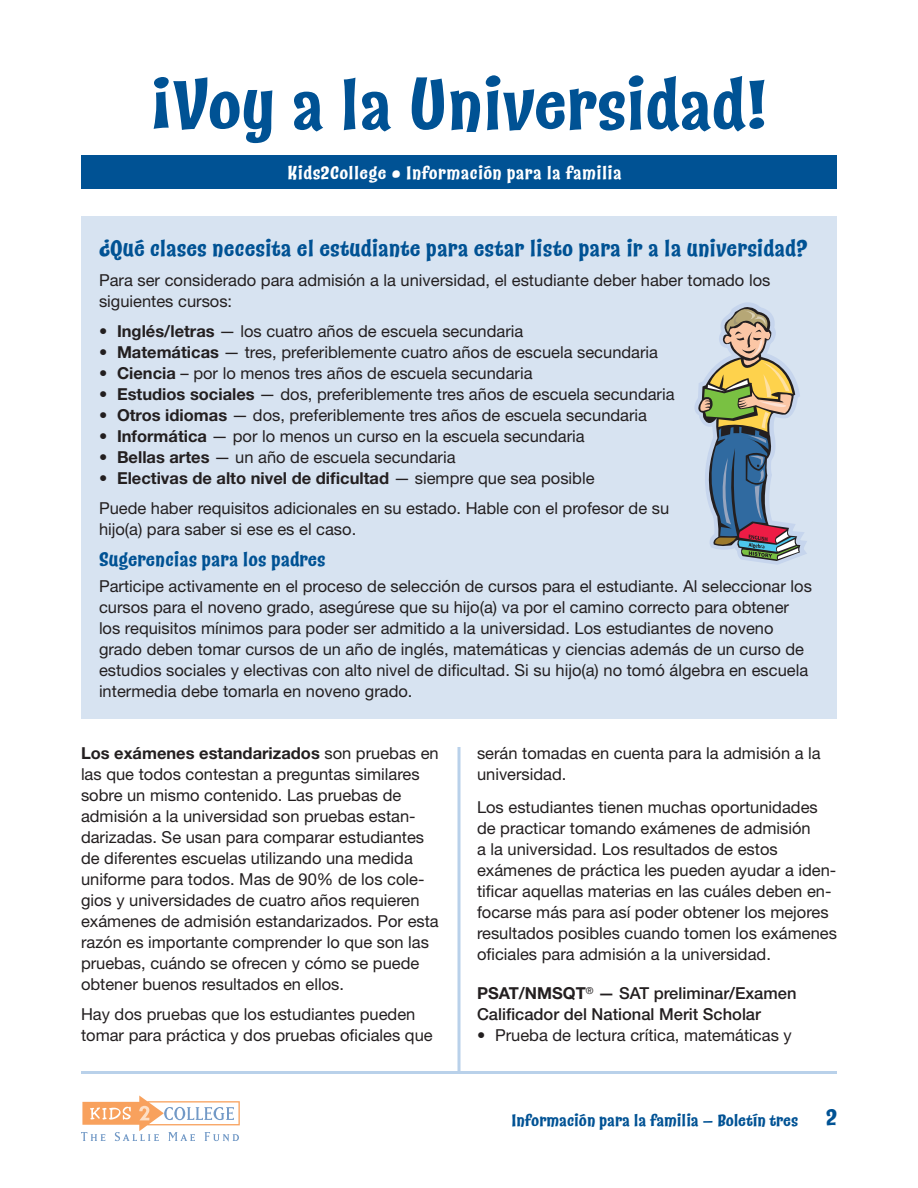
<style>
.page{position:relative;width:918px;height:1188px;background:#fff}
.page>*{position:absolute;margin:0;border:0;box-sizing:border-box;transform-origin:0 0}
.headline_catseye_18{font:700 69px "Catseye";color:#005294}
.subhead_1_p6{font:700 22.5px "Catseye";letter-spacing:.005em;color:#005294}
.subhead_1_p3{font:700 19.5px "Catseye";letter-spacing:.005em;color:#005294}
.headline_catseye_18-2{font:700 18px "Catseye";letter-spacing:.025em;color:#fff}
.body_no_indent{font:16.5px/21px "Helvetica Neue";color:#231f20}
.bullet_1p{font:16.5px "Helvetica Neue";color:#231f20}
.body_no_indent-2{font:500 16.5px/21px "Helvetica Neue";color:#231f20}
.bullet_1p-2{font:700 16.5px "Helvetica Neue";color:#231f20}
.t1{font:700 16.5px "Catseye";color:#005294}
.s1{font-weight:700}
.s2{font-weight:400}
.s3{font-size:22.5px}
</style>
<div class="page">
<svg style="left:81px;top:1095px;width:159px;height:47px"></svg>
<hr style="left:81px;top:1071px;width:756px;height:3px;background:#b9d1ea">
<div style="left:81px;top:216px;width:756px;height:503px;background:#d7e3f1"></div>
<hr style="left:458px;top:747px;width:2px;height:324px;background:#b9d1ea">
<div style="left:81px;top:156px;width:756px;height:33px;background:#005294"></div>
<svg style="left:694px;top:302px;width:113px;height:263px"></svg>
<p class="headline_catseye_18" style="left:150px;top:61px;width:620px">¡Voy a la Universidad!</p>
<p class="headline_catseye_18-2" style="left:288px;top:161px;width:335px">Kids2College • Información para la familia</p>
<p class="subhead_1_p6" style="left:99px;top:234px;width:710px">¿Qué clases necesita el estudiante para estar listo para ir a la universidad?</p>
<p class="body_no_indent" style="left:99px;top:269px;width:673px">Para ser considerado para admisión a la universidad, el estudiante deber haber tomado los siguientes cursos:</p>
<p class="bullet_1p" style="left:99px;top:321px;width:426px">• <span class="s1">Inglés/letras</span> — los cuatro años de escuela secundaria</p>
<p class="bullet_1p" style="left:99px;top:342px;width:561px">• <span class="s1">Matemáticas</span> — tres, preferiblemente cuatro años de escuela secundaria</p>
<p class="bullet_1p" style="left:99px;top:363px;width:435px">• <span class="s1">Ciencia</span> – por lo menos tres años de escuela secundaria</p>
<p class="bullet_1p" style="left:99px;top:384px;width:577px">• <span class="s1">Estudios sociales</span> — dos, preferiblemente tres años de escuela secundaria</p>
<p class="bullet_1p" style="left:99px;top:405px;width:550px">• <span class="s1">Otros idiomas</span> — dos, preferiblemente tres años de escuela secundaria</p>
<p class="bullet_1p" style="left:99px;top:426px;width:487px">• <span class="s1">Informática</span> — por lo menos un curso en la escuela secundaria</p>
<p class="bullet_1p" style="left:99px;top:447px;width:358px">• <span class="s1">Bellas artes</span> — un año de escuela secundaria</p>
<p class="bullet_1p-2" style="left:99px;top:467px;width:497px"><span class="s2">•</span> Electivas de alto nivel de dificultad <span class="s2">— siempre que sea posible</span></p>
<p class="body_no_indent" style="left:99px;top:497px;width:572px">Puede haber requisitos adicionales en su estado. Hable con el profesor de su hijo(a) para saber si ese es el caso.</p>
<p class="subhead_1_p3" style="left:99px;top:547px;width:228px">Sugerencias para los padres</p>
<p class="body_no_indent" style="left:99px;top:575px;width:714px">Participe activamente en el proceso de selección de cursos para el estudiante. Al seleccionar los cursos para el noveno grado, asegúrese que su hijo(a) va por el camino correcto para obtener los requisitos mínimos para poder ser admitido a la universidad. Los estudiantes de noveno grado deben tomar cursos de un año de inglés, matemáticas y ciencias además de un curso de estudios sociales y electivas con alto nivel de dificultad. Si su hijo(a) no tomó álgebra en escuela intermedia debe tomarla en noveno grado.</p>
<p class="body_no_indent" style="left:81px;top:743px;width:359px"><span class="s1">Los exámenes estandarizados</span> son pruebas en las que todos contestan a preguntas similares sobre un mismo contenido. Las pruebas de admisión a la universidad son pruebas estan&shy;darizadas. Se usan para comparar estudiantes de diferentes escuelas utilizando una medida uniforme para todos. Mas de 90% de los cole&shy;gios y universidades de cuatro años requieren exámenes de admisión estandarizados. Por esta razón es importante comprender lo que son las pruebas, cuándo se ofrecen y cómo se puede obtener buenos resultados en ellos.</p>
<p class="body_no_indent" style="left:81px;top:1004px;width:353px">Hay dos pruebas que los estudiantes pueden tomar para práctica y dos pruebas oficiales que</p>
<p class="body_no_indent" style="left:477px;top:743px;width:345px">serán tomadas en cuenta para la admisión a la universidad.</p>
<p class="body_no_indent" style="left:477px;top:797px;width:362px">Los estudiantes tienen muchas oportunidades de practicar tomando exámenes de admisión<br>a la universidad. Los resultados de estos exámenes de práctica les pueden ayudar a iden&shy;tificar aquellas materias en las cuáles deben en&shy;focarse más para así poder obtener los mejores resultados posibles cuando tomen los exámenes oficiales para admisión a la universidad.</p>
<p class="body_no_indent-2" style="left:477px;top:983px;width:321px"><span class="s1">PSAT/NMSQT</span><sup>®</sup> — SAT preliminar/Examen<br>Calificador del National Merit Scholar</p>
<p class="bullet_1p" style="left:477px;top:1025px;width:316px">• Prueba de lectura crítica, matemáticas y</p>
<p class="t1" style="left:511px;top:1109px;width:327px">Información para la familia — Boletín tres <span class="s3">2</span></p>
</div>
